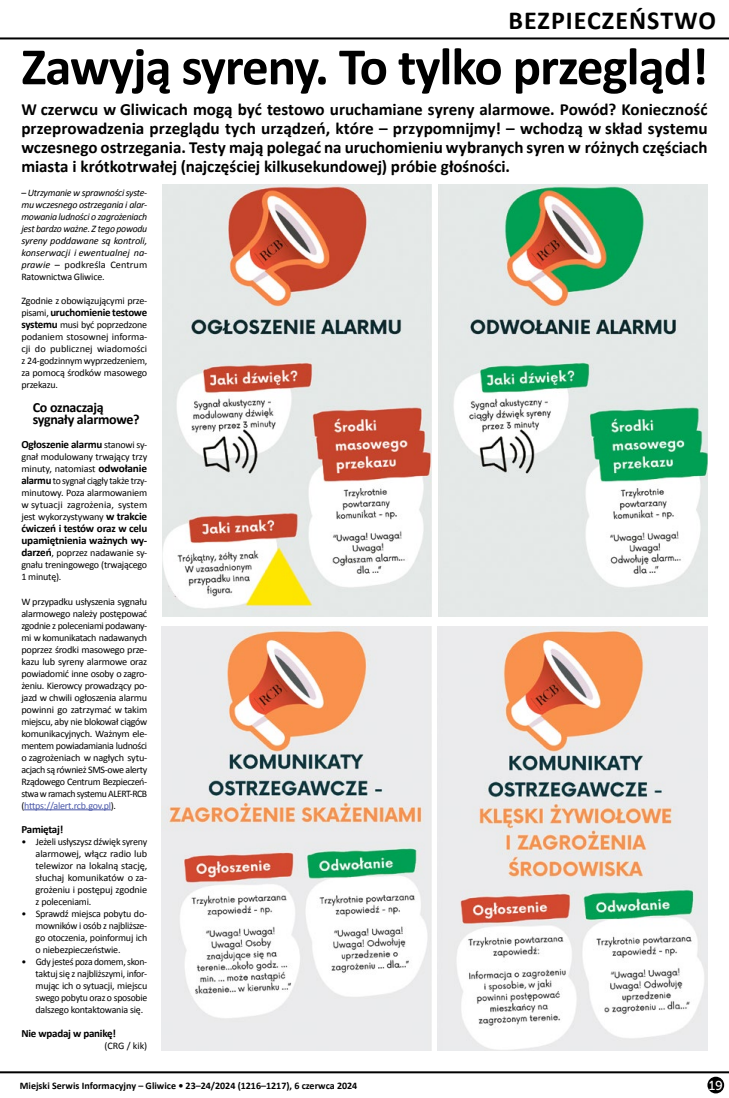
<style>
.page{position:relative;width:729px;height:1098px;background:#fff}
.page>*{position:absolute;margin:0;border:0;box-sizing:border-box;transform-origin:0 0}
.t1{font:700 53px "Calibri";letter-spacing:-.02em;color:#000}
.t2{font:700 26px "Calibri";letter-spacing:.04em;color:#000}
.t3{font:700 17px/19px "Calibri";letter-spacing:-.005em;color:#000;text-align:justify}
.t4{font:700 14px/12px "Calibri";letter-spacing:-.02em;color:#000}
.t5{font:13px "Museo Sans 500";color:#fff}
.t6{font:700 11px/12px "Calibri";letter-spacing:-.02em;color:#000}
.t7{font:10px/12px "Calibri";letter-spacing:-.02em;color:#000;text-align:justify}
.t8{font:italic 10px/12px "Calibri";letter-spacing:-.01em;color:#000;text-align:justify}
.t9{font:700 10px "Calibri";color:#000}
.s1{font-style:normal}
.s2{font-weight:400;font-size:10px}
.s3{font-weight:700;font-size:11px}
.s4{color:#4c59a9}
</style>
<div class="page">
<hr style="left:0;top:37px;width:729px;height:2px;background:#000">
<hr style="left:0;top:1070px;width:729px;height:2px;background:#000">
<div style="left:707px;top:1076px;width:17px;height:16px;background:#000;border-radius:50%"></div>
<hr style="left:24px;top:809px;width:87px;height:1px;background:#4c59a9">
<img style="left:161px;top:626px;width:270px;height:424px">
<img style="left:438px;top:626px;width:269px;height:424px">
<img style="left:162px;top:184px;width:269px;height:432px">
<img style="left:438px;top:184px;width:269px;height:432px">
<h2 class="t2" style="left:508px;top:4px;width:209px">BEZPIECZEŃSTWO</h2>
<h1 class="t1" style="left:21px;top:33px;width:688px">Zawyją syreny. To tylko przegląd!</h1>
<p class="t3" style="left:21px;top:100px;width:687px">W czerwcu w Gliwicach mogą być testowo uruchamiane syreny alarmowe. Powód? Konieczność przeprowadzenia przeglądu tych urządzeń, które – przypomnijmy! – wchodzą w skład systemu wczesnego ostrzegania. Testy mają polegać na uruchomieniu wybranych syren w różnych częściach miasta i krótkotrwałej (najczęściej kilkusekundowej) próbie głośności.</p>
<p class="t8" style="left:21px;top:186px;width:127px"><span class="s1">–</span> Utrzymanie w sprawności syste&shy;mu wczesnego ostrzegania i alar&shy;mowania ludności o zagrożeniach jest bardzo ważne. Z tego powodu syreny poddawane są kontroli, konserwacji i ewentualnej na&shy;prawie <span class="s1">– podkreśla Centrum Ratownictwa Gliwice.</span></p>
<p class="t7" style="left:21px;top:295px;width:127px">Zgodnie z obowiązującymi prze-</p>
<p class="t6" style="left:21px;top:306px;width:127px"><span class="s2">pisami,</span> uruchomienie testowe</p>
<p class="t7" style="left:21px;top:319px;width:127px"><span class="s3">systemu</span> musi być poprzedzone podaniem stosownej informa&shy;cji do publicznej wiadomości z 24-godzinnym wyprzedzeniem, za pomocą środków masowego przekazu.</p>
<h3 class="t4" style="left:33px;top:401px;width:108px">Co oznaczają sygnały alarmowe?</h3>
<p class="t6" style="left:21px;top:438px;width:127px">Ogłoszenie alarmu <span class="s2">stanowi sy-</span></p>
<p class="t7" style="left:21px;top:451px;width:127px">gnał modulowany trwający trzy minuty, natomiast <span class="s3">odwołanie alarmu</span> to sygnał ciągły także trzy&shy;minutowy. Poza alarmowaniem w sytuacji zagrożenia, system jest wykorzystywany <span class="s3">w trakcie</span></p>
<p class="t6" style="left:21px;top:522px;width:127px">ćwiczeń i testów oraz w celu upamiętnienia ważnych wy-</p>
<p class="t7" style="left:21px;top:547px;width:127px"><span class="s3">darzeń</span>, poprzez nadawanie sy&shy;gnału treningowego (trwającego 1 minutę).</p>
<p class="t7" style="left:21px;top:595px;width:127px">W przypadku usłyszenia sygnału alarmowego należy postępować zgodnie z poleceniami podawany&shy;mi w komunikatach nadawanych poprzez środki masowego prze&shy;kazu lub syreny alarmowe oraz powiadomić inne osoby o zagro&shy;żeniu. Kierowcy prowadzący po&shy;jazd w chwili ogłoszenia alarmu powinni go zatrzymać w takim miejscu, aby nie blokował ciągów komunikacyjnych. Ważnym ele&shy;mentem powiadamiania ludności o zagrożeniach w nagłych sytu&shy;acjach są również SMS-owe alerty Rządowego Centrum Bezpieczeń&shy;stwa w ramach systemu ALERT-RCB (<span class="s4">https://alert.rcb.gov.pl</span>).</p>
<p class="t6" style="left:21px;top:822px;width:43px">Pamiętaj!</p>
<p class="t7" style="left:36px;top:835px;width:113px;text-indent:-14px">• Jeżeli usłyszysz dźwięk syreny alarmowej, włącz radio lub telewizor na lokalną stację, słuchaj komunikatów o za&shy;grożeniu i postępuj zgodnie z poleceniami.</p>
<p class="t7" style="left:36px;top:907px;width:113px;text-indent:-14px">• Sprawdź miejsca pobytu do&shy;mowników i osób z najbliższe&shy;go otoczenia, poinformuj ich o niebezpieczeństwie.</p>
<p class="t7" style="left:36px;top:955px;width:113px;text-indent:-14px">• Gdy jesteś poza domem, skon&shy;taktuj się z najbliższymi, infor&shy;mując ich o sytuacji, miejscu swego pobytu oraz o sposobie dalszego kontaktowania się.</p>
<p class="t6" style="left:21px;top:1026px;width:96px">Nie wpadaj w panikę!</p>
<p class="t7" style="left:104px;top:1039px;width:44px">(CRG / kik)</p>
<p class="t9" style="left:20px;top:1079px;width:339px">Miejski Serwis Informacyjny – Gliwice • 23–24/2024 (1216–1217), 6 czerwca 2024</p>
<h3 class="t5" style="left:708px;top:1077px;width:16px">19</h3>
</div>
